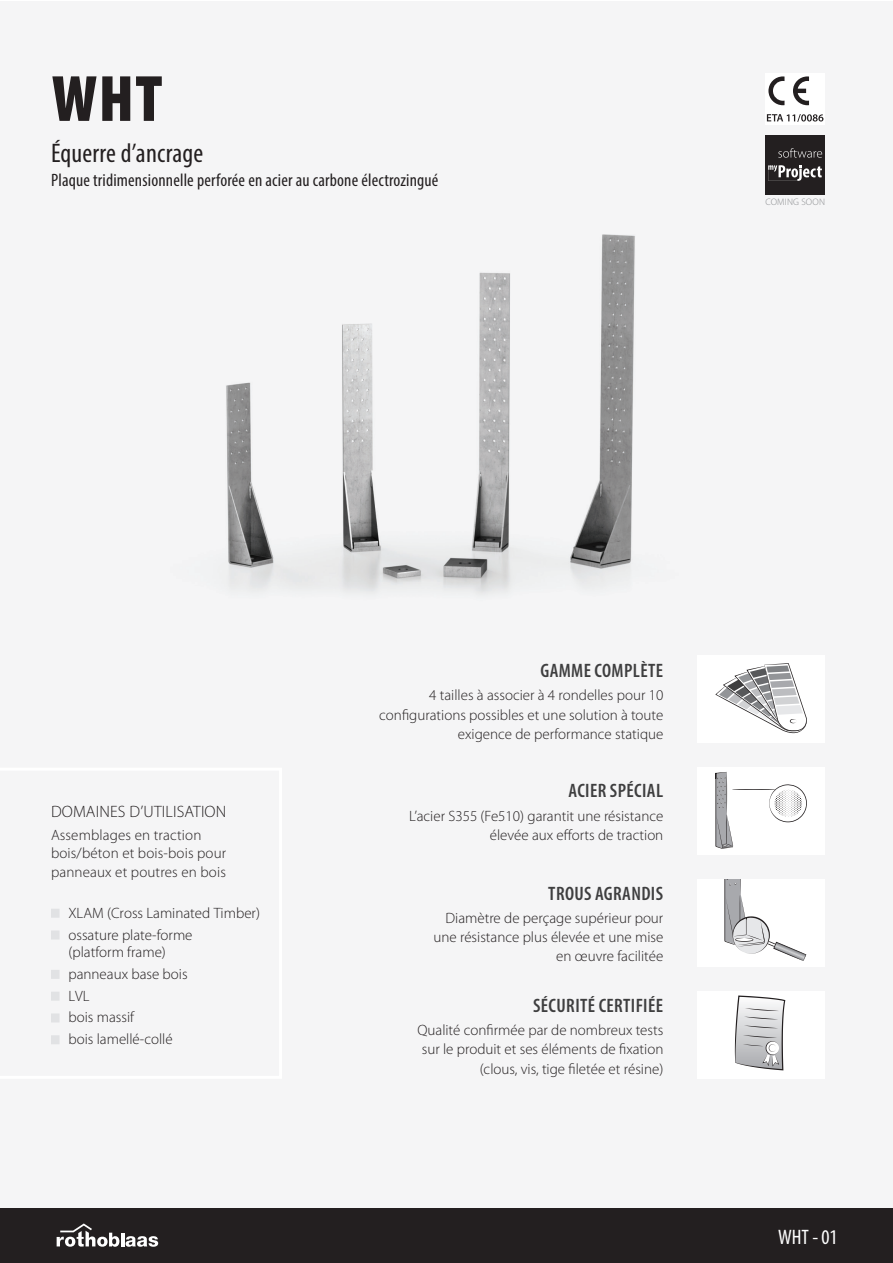
<style>
.page{position:relative;width:893px;height:1263px;background:#fff}
.page>*{position:absolute;margin:0;border:0;box-sizing:border-box;transform-origin:0 0}
.t1{font:900 condensed 66px "Myriad Pro";color:#231f20}
.t2{font:condensed 27px "Myriad Pro";letter-spacing:.01em;color:#231f20}
.t3{font:condensed 21px "Myriad Pro";color:#fff}
.t4{font:600 condensed 19.5px "Myriad Pro";letter-spacing:.02em;color:#3e3e3f}
.t5{font:condensed 18px "Myriad Pro";letter-spacing:.01em;color:#231f20}
.t6{font:300 16.5px "Myriad Pro";letter-spacing:.01em;color:#231f20}
.t7{font:300 15px/19.2px "Myriad Pro";color:#231f20;text-align:right}
.t8{font:300 9.45px "Myriad Pro";letter-spacing:.02em;color:#8a8c8f}
</style>
<div class="page">
<div style="left:0;top:1px;width:892px;height:1261px;background:#f5f5f6"></div>
<img style="left:226px;top:194px;width:599px;height:400px">
<div style="left:765px;top:74px;width:60px;height:51px;background:#fff"></div>
<svg style="left:768px;top:76px;width:16px;height:29px"></svg>
<svg style="left:793px;top:76px;width:16px;height:29px"></svg>
<svg style="left:767px;top:114px;width:56px;height:8px"></svg>
<div style="left:765px;top:135px;width:60px;height:59px;background:#231f20"></div>
<svg style="left:768px;top:165px;width:54px;height:16px"></svg>
<svg style="left:778px;top:148px;width:44px;height:10px"></svg>
<div style="left:697px;top:768px;width:128px;height:87px;background:#fff"></div>
<svg style="left:715px;top:772px;width:92px;height:77px"></svg>
<div style="left:697px;top:656px;width:128px;height:87px;background:#fff"></div>
<svg style="left:715px;top:663px;width:92px;height:71px"></svg>
<div style="left:697px;top:991px;width:128px;height:87px;background:#fff"></div>
<svg style="left:735px;top:995px;width:50px;height:75px"></svg>
<div style="left:697px;top:880px;width:128px;height:87px;background:#fff"></div>
<svg style="left:724px;top:880px;width:82px;height:81px"></svg>
<div style="left:51px;top:909px;width:9px;height:9px;background:#e1e2e4"></div>
<div style="left:51px;top:930px;width:9px;height:9px;background:#e1e2e4"></div>
<div style="left:51px;top:970px;width:9px;height:9px;background:#e1e2e4"></div>
<div style="left:51px;top:992px;width:9px;height:9px;background:#e1e2e4"></div>
<div style="left:51px;top:1013px;width:9px;height:9px;background:#e1e2e4"></div>
<div style="left:51px;top:1035px;width:9px;height:9px;background:#e1e2e4"></div>
<div style="left:0;top:1209px;width:892px;height:54px;background:#231f20"></div>
<svg style="left:57px;top:1223px;width:101px;height:24px"></svg>
<h1 class="t1" style="left:52px;top:62px;width:112px">WHT</h1>
<h2 class="t2" style="left:51px;top:136px;width:154px">Équerre d’ancrage</h2>
<p class="t5" style="left:51px;top:169px;width:389px">Plaque tridimensionnelle perforée en acier au carbone électrozingué</p>
<p class="t8" style="left:765px;top:197px;width:61px">COMING SOON</p>
<p class="t6" style="left:51px;top:803px;width:177px">DOMAINES D’UTILISATION</p>
<p class="t7" style="left:51px;top:825px;width:177px;line-height:18.6px;text-align:left">Assemblages en traction bois/béton et bois-bois pour panneaux et poutres en bois</p>
<p class="t7" style="left:68px;top:902px;width:193px;line-height:21.8px;text-align:left">XLAM (Cross Laminated Timber) ossature plate-forme</p>
<p class="t7" style="left:68px;top:941px;width:121px;line-height:21.8px;text-align:left">(platform frame) panneaux base bois<br>LVL<br>bois massif<br>bois lamellé-collé</p>
<h3 class="t4" style="left:540px;top:660px;width:124px">GAMME COMPLÈTE</h3>
<p class="t7" style="left:379px;top:686px;width:286px">4 tailles à associer à 4 rondelles pour 10 configurations possibles et une solution à toute exigence de performance statique</p>
<h3 class="t4" style="left:569px;top:780px;width:96px">ACIER SPÉCIAL</h3>
<p class="t7" style="left:409px;top:806px;width:256px">L’acier S355 (Fe510) garantit une résistance élevée aux efforts de traction</p>
<h3 class="t4" style="left:548px;top:883px;width:116px">TROUS AGRANDIS</h3>
<p class="t7" style="left:433px;top:909px;width:231px">Diamètre de perçage supérieur pour une résistance plus élevée et une mise en œuvre facilitée</p>
<h3 class="t4" style="left:533px;top:995px;width:132px">SÉCURITÉ CERTIFIÉE</h3>
<p class="t7" style="left:417px;top:1021px;width:247px">Qualité confirmée par de nombreux tests sur le produit et ses éléments de fixation (clous, vis, tige filetée et résine)</p>
<h3 class="t3" style="left:778px;top:1224px;width:61px">WHT - 01</h3>
</div>
